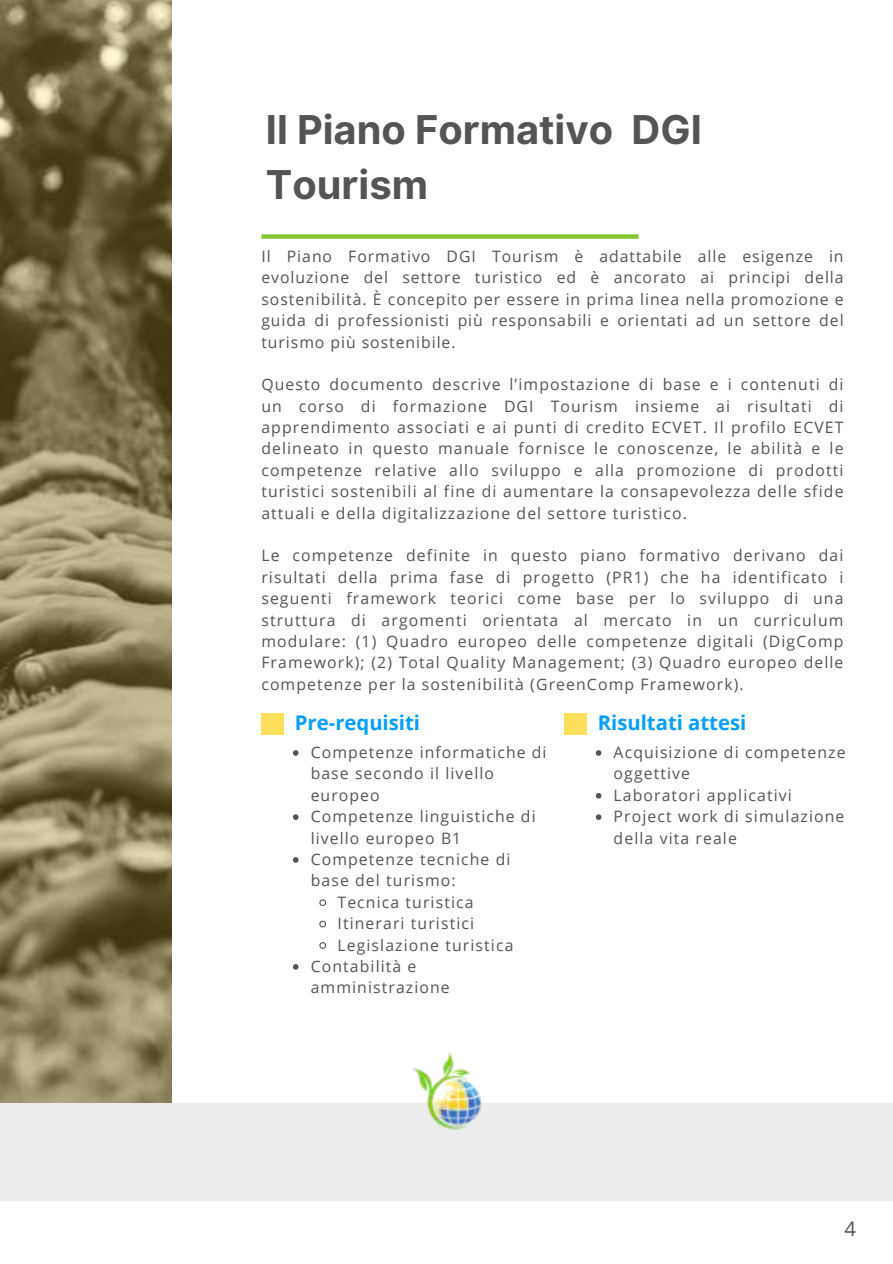
<style>
.page{position:relative;width:893px;height:1264px;background:#fff}
.page>*{position:absolute;margin:0;border:0;box-sizing:border-box;transform-origin:0 0}
.t1{font:700 39.75px/55.2px "Inter";color:#545454}
.t2{font:700 20.25px "Open Sans";color:#009fff}
.t3{font:20.25px "Open Sans";color:#545454}
.t4{font:15.75px/21.3px "Open Sans";letter-spacing:.07em;color:#545454;text-align:justify}
</style>
<div class="page">
<img style="left:0;top:0;width:171px;height:1102px">
<div style="left:0;top:1102px;width:892px;height:98px;background:#ededed"></div>
<div style="left:261px;top:713px;width:23px;height:21px;background:#ffde59"></div>
<div style="left:263px;top:234px;width:373px;height:5px;background:#85c536"></div>
<img style="left:408px;top:1052px;width:79px;height:78px">
<div style="left:564px;top:713px;width:22px;height:21px;background:#ffde59"></div>
<svg style="left:293px;top:750px;width:5px;height:5px"></svg>
<svg style="left:293px;top:814px;width:5px;height:6px"></svg>
<svg style="left:293px;top:857px;width:5px;height:5px"></svg>
<svg style="left:319px;top:899px;width:7px;height:7px"></svg>
<svg style="left:319px;top:920px;width:7px;height:8px"></svg>
<svg style="left:319px;top:942px;width:7px;height:7px"></svg>
<svg style="left:293px;top:964px;width:5px;height:5px"></svg>
<svg style="left:595px;top:750px;width:6px;height:5px"></svg>
<svg style="left:595px;top:793px;width:6px;height:5px"></svg>
<svg style="left:595px;top:814px;width:6px;height:6px"></svg>
<h1 class="t1" style="left:266px;top:103px;width:437px">Il Piano Formativo DGI<br>Tourism</h1>
<p class="t4" style="left:261px;top:245px;width:583px">Il Piano Formativo DGI Tourism è adattabile alle esigenze in evoluzione del settore turistico ed è ancorato ai principi della sostenibilità. È concepito per essere in prima linea nella promozione e guida di professionisti più responsabili e orientati ad un settore del turismo più sostenibile.</p>
<p class="t4" style="left:261px;top:373px;width:583px">Questo documento descrive l’impostazione di base e i contenuti di un corso di formazione DGI Tourism insieme ai risultati di apprendimento associati e ai punti di credito ECVET. Il profilo ECVET delineato in questo manuale fornisce le conoscenze, le abilità e le competenze relative allo sviluppo e alla promozione di prodotti turistici sostenibili al fine di aumentare la consapevolezza delle sfide attuali e della digitalizzazione del settore turistico.</p>
<p class="t4" style="left:261px;top:544px;width:583px">Le competenze definite in questo piano formativo derivano dai risultati della prima fase di progetto (PR1) che ha identificato i seguenti framework teorici come base per lo sviluppo di una struttura di argomenti orientata al mercato in un curriculum modulare: (1) Quadro europeo delle competenze digitali (DigComp Framework); (2) Total Quality Management; (3) Quadro europeo delle competenze per la sostenibilità (GreenComp Framework).</p>
<p class="t2" style="left:295px;top:708px;width:127px">Pre-requisiti</p>
<p class="t2" style="left:597px;top:708px;width:150px">Risultati attesi</p>
<p class="t4" style="left:311px;top:741px;width:237px">Competenze informatiche di</p>
<p class="t4" style="left:311px;top:762px;width:185px">base secondo il livello</p>
<p class="t4" style="left:311px;top:784px;width:70px">europeo</p>
<p class="t4" style="left:311px;top:805px;width:226px">Competenze linguistiche di</p>
<p class="t4" style="left:311px;top:826px;width:152px">livello europeo B1</p>
<p class="t4" style="left:311px;top:848px;width:201px">Competenze tecniche di</p>
<p class="t4" style="left:311px;top:869px;width:146px">base del turismo:</p>
<p class="t4" style="left:337px;top:891px;width:137px">Tecnica turistica</p>
<p class="t4" style="left:337px;top:912px;width:138px">Itinerari turistici</p>
<p class="t4" style="left:337px;top:933px;width:177px">Legislazione turistica</p>
<p class="t4" style="left:311px;top:955px;width:107px">Contabilità e</p>
<p class="t4" style="left:311px;top:976px;width:140px">amministrazione</p>
<p class="t4" style="left:613px;top:741px;width:233px;text-align:left">Acquisizione di competenze oggettive<br>Laboratori applicativi<br>Project work di simulazione della vita reale</p>
<p class="t3" style="left:844px;top:1214px;width:13px">4</p>
</div>
